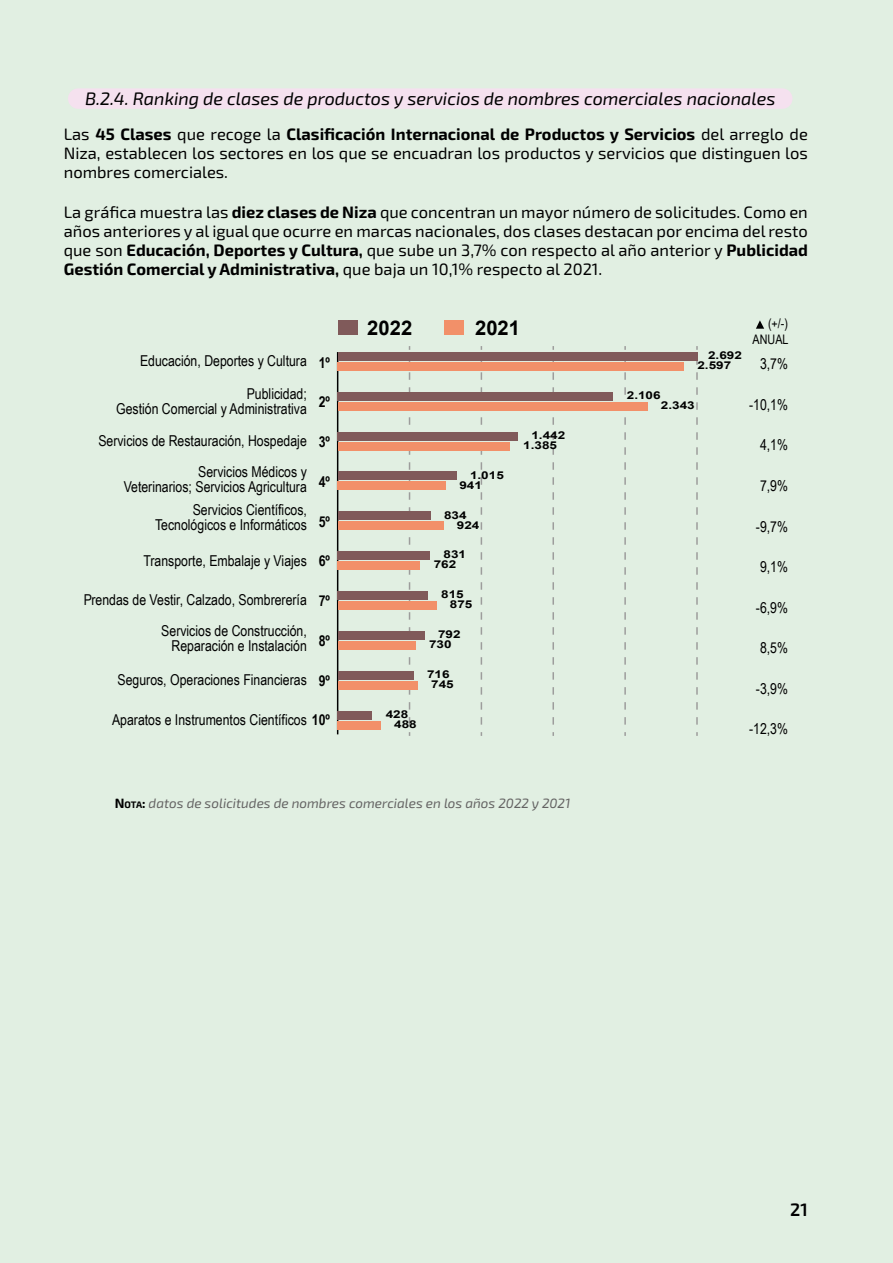
<style>
.page{position:relative;width:893px;height:1263px;background:#e1efe2}
.page>*{position:absolute;margin:0;border:0;box-sizing:border-box;transform-origin:0 0}
.t1{font:700 20.25px "Arial";color:#000}
.t2{font:italic 18px "Exo 2.0";color:#000}
.t3{font:600 18px "Exo 2.0";color:#000}
.t4{font:16.5px/19px "Exo 2.0";color:#000;text-align:justify}
.t5{font:15px/15px "Arial Narrow";color:#000;text-align:right}
.t6{font:700 15px "Arial Narrow";color:#000}
.t7{font:italic 13.5px "Exo 2.0";color:#646363}
.t8{font:13.2px/15.8px "Arial Narrow";color:#000;text-align:right}
.t9{font:700 10.8px "Arial";color:#000;scale:1.25 1}
.s1{font-weight:700}
.s2{font-weight:700;font-style:normal;color:#000}
.s3{font-weight:700;font-style:normal;font-size:9.45px;color:#000}
</style>
<div class="page">
<div style="left:68px;top:88px;width:724px;height:21px;background:#f5e1ef;border-radius:10px"></div>
<hr style="left:337px;top:352px;width:1px;height:382px;background:#000">
<svg style="left:409px;top:346px;width:1px;height:379px"></svg>
<svg style="left:481px;top:346px;width:1px;height:379px"></svg>
<svg style="left:552px;top:346px;width:2px;height:379px"></svg>
<svg style="left:624px;top:346px;width:2px;height:379px"></svg>
<svg style="left:696px;top:346px;width:2px;height:379px"></svg>
<div style="left:444px;top:320px;width:19px;height:15px;background:#f29069"></div>
<div style="left:338px;top:352px;width:359px;height:9px;background:#805a5a"></div>
<div style="left:338px;top:392px;width:275px;height:8px;background:#805a5a"></div>
<div style="left:338px;top:432px;width:180px;height:8px;background:#805a5a"></div>
<div style="left:338px;top:472px;width:118px;height:8px;background:#805a5a"></div>
<div style="left:338px;top:512px;width:92px;height:8px;background:#805a5a"></div>
<div style="left:338px;top:551px;width:92px;height:9px;background:#805a5a"></div>
<div style="left:338px;top:591px;width:90px;height:9px;background:#805a5a"></div>
<div style="left:338px;top:631px;width:86px;height:9px;background:#805a5a"></div>
<div style="left:338px;top:671px;width:75px;height:9px;background:#805a5a"></div>
<div style="left:338px;top:711px;width:34px;height:8px;background:#805a5a"></div>
<div style="left:338px;top:320px;width:20px;height:15px;background:#805a5a"></div>
<div style="left:338px;top:362px;width:346px;height:9px;background:#f29069"></div>
<div style="left:338px;top:402px;width:309px;height:8px;background:#f29069"></div>
<div style="left:338px;top:442px;width:172px;height:8px;background:#f29069"></div>
<div style="left:338px;top:482px;width:108px;height:8px;background:#f29069"></div>
<div style="left:338px;top:522px;width:105px;height:8px;background:#f29069"></div>
<div style="left:338px;top:561px;width:82px;height:9px;background:#f29069"></div>
<div style="left:338px;top:601px;width:98px;height:9px;background:#f29069"></div>
<div style="left:338px;top:641px;width:77px;height:9px;background:#f29069"></div>
<div style="left:338px;top:681px;width:80px;height:9px;background:#f29069"></div>
<div style="left:338px;top:721px;width:43px;height:8px;background:#f29069"></div>
<svg style="left:756px;top:320px;width:8px;height:9px"></svg>
<p class="t2" style="left:85px;top:88px;width:692px">B.2.4. Ranking de clases de productos y servicios de nombres comerciales nacionales</p>
<p class="t4" style="left:64px;top:125px;width:746px">Las <span class="s1">45 Clases</span> que recoge la <span class="s1">Clasificación Internacional de Productos y Servicios</span> del arreglo de Niza, establecen los sectores en los que se encuadran los productos y servicios que distinguen los nombres comerciales.</p>
<p class="t4" style="left:64px;top:203px;width:746px">La gráfica muestra las <span class="s1">diez clases de Niza</span> que concentran un mayor número de solicitudes. Como en años anteriores y al igual que ocurre en marcas nacionales, dos clases destacan por encima del resto que son <span class="s1">Educación, Deportes y Cultura,</span> que sube un 3,7% con respecto al año anterior y <span class="s1">Publicidad Gestión Comercial y Administrativa,</span> que baja un 10,1% respecto al 2021.</p>
<p class="t1" style="left:367px;top:314px;width:46px">2022</p>
<p class="t1" style="left:475px;top:314px;width:46px">2021</p>
<p class="t8" style="left:753px;top:315px;width:37px">(+/-)<br>ANUAL</p>
<p class="t9" style="left:708px;top:348px;width:29px">2.692</p>
<p class="t5" style="left:140px;top:353px;width:168px">Educación, Deportes y Cultura</p>
<p class="t5" style="left:760px;top:356px;width:30px">3,7%</p>
<p class="t5" style="left:749px;top:397px;width:40px">-10,1%</p>
<p class="t5" style="left:760px;top:437px;width:30px">4,1%</p>
<p class="t5" style="left:760px;top:478px;width:30px">7,9%</p>
<p class="t5" style="left:756px;top:518px;width:34px">-9,7%</p>
<p class="t5" style="left:760px;top:559px;width:30px">9,1%</p>
<p class="t5" style="left:756px;top:599px;width:34px">-6,9%</p>
<p class="t5" style="left:760px;top:640px;width:30px">8,5%</p>
<p class="t5" style="left:756px;top:680px;width:34px">-3,9%</p>
<p class="t5" style="left:749px;top:721px;width:40px">-12,3%</p>
<p class="t6" style="left:319px;top:351px;width:13px">1º</p>
<p class="t6" style="left:319px;top:391px;width:13px">2º</p>
<p class="t6" style="left:319px;top:430px;width:13px">3º</p>
<p class="t6" style="left:319px;top:470px;width:13px">4º</p>
<p class="t6" style="left:319px;top:510px;width:13px">5º</p>
<p class="t6" style="left:319px;top:550px;width:13px">6º</p>
<p class="t6" style="left:319px;top:589px;width:13px">7º</p>
<p class="t6" style="left:319px;top:629px;width:13px">8º</p>
<p class="t6" style="left:319px;top:669px;width:13px">9º</p>
<p class="t9" style="left:697px;top:358px;width:29px">2.597</p>
<p class="t5" style="left:116px;top:385px;width:192px">Publicidad;<br>Gestión Comercial y Administrativa</p>
<p class="t9" style="left:627px;top:387px;width:29px">2.106</p>
<p class="t9" style="left:661px;top:397px;width:29px">2.343</p>
<p class="t9" style="left:531px;top:427px;width:29px">1.442</p>
<p class="t5" style="left:98px;top:433px;width:210px">Servicios de Restauración, Hospedaje</p>
<p class="t9" style="left:523px;top:437px;width:29px">1.385</p>
<p class="t5" style="left:124px;top:463px;width:185px">Servicios Médicos y<br>Veterinarios; Servicios Agricultura</p>
<p class="t9" style="left:470px;top:467px;width:29px">1.015</p>
<p class="t9" style="left:459px;top:477px;width:20px">941</p>
<p class="t9" style="left:457px;top:517px;width:20px">924</p>
<p class="t5" style="left:155px;top:502px;width:153px">Servicios Científicos,<br>Tecnológicos e Informáticos</p>
<p class="t9" style="left:444px;top:507px;width:20px">834</p>
<p class="t9" style="left:444px;top:547px;width:20px">831</p>
<p class="t9" style="left:441px;top:587px;width:20px">815</p>
<p class="t9" style="left:438px;top:627px;width:20px">792</p>
<p class="t9" style="left:427px;top:667px;width:20px">716</p>
<p class="t5" style="left:143px;top:552px;width:165px">Transporte, Embalaje y Viajes</p>
<p class="t9" style="left:434px;top:557px;width:20px">762</p>
<p class="t9" style="left:450px;top:597px;width:20px">875</p>
<p class="t9" style="left:429px;top:637px;width:20px">730</p>
<p class="t9" style="left:431px;top:677px;width:20px">745</p>
<p class="t5" style="left:83px;top:592px;width:225px">Prendas de Vestir, Calzado, Sombrerería</p>
<p class="t5" style="left:161px;top:623px;width:147px">Servicios de Construcción,<br>Reparación e Instalación</p>
<p class="t5" style="left:118px;top:672px;width:191px">Seguros, Operaciones Financieras</p>
<p class="t9" style="left:386px;top:706px;width:20px">428</p>
<p class="t5" style="left:112px;top:712px;width:220px">Aparatos e Instrumentos Científicos <span class="s1">10º</span></p>
<p class="t9" style="left:394px;top:716px;width:20px">488</p>
<p class="t7" style="left:115px;top:795px;width:457px"><span class="s2">N</span><span class="s3">ota</span><span class="s2">:</span> datos de solicitudes de nombres comerciales en los años 2022 y 2021</p>
<p class="t3" style="left:790px;top:1199px;width:19px">21</p>
</div>
